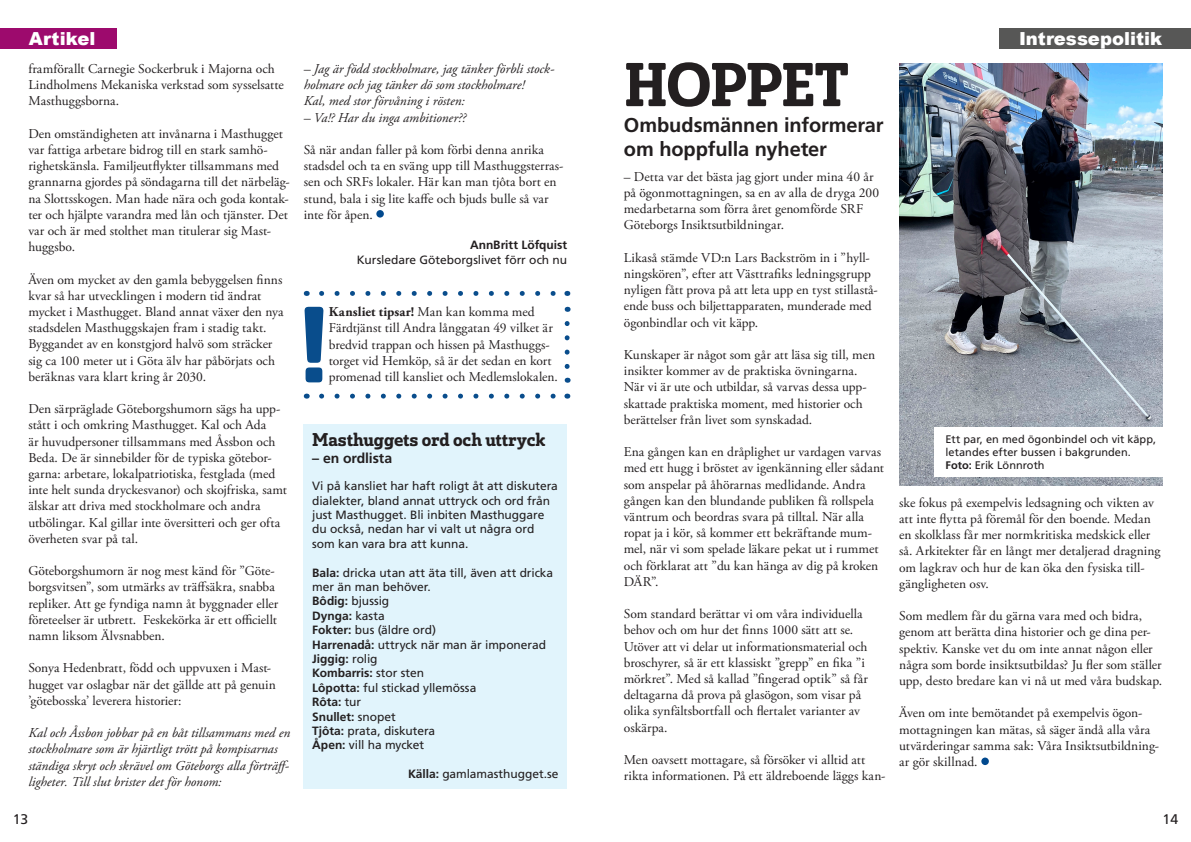
<style>
.page{position:relative;width:1191px;height:842px;background:#fff}
.page>*{position:absolute;margin:0;border:0;box-sizing:border-box;transform-origin:0 0}
.t1{font:105px "Solitas Slab Nor Dem";color:#094d8c}
.t2{font:60px "Solitas Slab Nor Dem";letter-spacing:-.03em;color:#231f20}
.t3{font:700 20px/24px "Frutiger LT Std";letter-spacing:-.005em;color:#231f20}
.t4{font:18px "Solitas Slab Nor Dem";letter-spacing:-.005em;color:#231f20}
.t5{font:900 18px "Arial";color:#fff}
.t6{font:700 14px "Frutiger LT Std";letter-spacing:-.005em;color:#231f20}
.t7{font:14px "Frutiger LT Std";color:#231f20}
.t8{font:13.5px/16.2px "Adobe Garamond Pro";color:#231f20}
.t9{font:italic 13.5px/16.2px "Adobe Garamond Pro";color:#231f20}
.t10{font:12px/14.4px "Frutiger LT Std";letter-spacing:-.005em;color:#231f20}
.t11{font:700 12px "Frutiger LT Std";letter-spacing:-.005em;color:#231f20}
.t12{font:11px/13.2px "Frutiger LT Std";color:#231f20}
.s1{font-weight:700}
</style>
<div class="page">
<div style="left:999px;top:28px;width:192px;height:21px;background:#575756"></div>
<img style="left:899px;top:63px;width:263px;height:423px">
<div style="left:981px;top:757px;width:7px;height:8px;background:#01498e;border-radius:50%"></div>
<div style="left:376px;top:210px;width:8px;height:8px;background:#01498e;border-radius:50%"></div>
<div style="left:0;top:28px;width:117px;height:21px;background:#9d0a6d"></div>
<div style="left:304px;top:424px;width:263px;height:365px;background:#e1f4fc"></div>
<svg style="left:321px;top:291px;width:235px;height:5px"></svg>
<svg style="left:564px;top:323px;width:5px;height:60px"></svg>
<svg style="left:321px;top:394px;width:235px;height:5px"></svg>
<div style="left:934px;top:427px;width:238px;height:50px;background:#fff"></div>
<p class="t5" style="left:29px;top:25px;width:68px">Artikel</p>
<p class="t8" style="left:28px;top:61px;width:257px">framförallt Carnegie Sockerbruk i Majorna och<br>Lindholmens Mekaniska verkstad som sysselsatte<br>Masthuggsborna.</p>
<p class="t8" style="left:28px;top:126px;width:263px">Den omständigheten att invånarna i Masthugget var fattiga arbetare bidrog till en stark samhö&shy;righetskänsla. Familjeutflykter tillsammans med grannarna gjordes på söndagarna till det närbeläg&shy;na Slottsskogen. Man hade nära och goda kontak&shy;ter och hjälpte varandra med lån och tjänster. Det var och är med stolthet man titulerar sig Mast&shy;huggsbo.</p>
<p class="t8" style="left:28px;top:272px;width:257px">Även om mycket av den gamla bebyggelsen finns kvar så har utvecklingen i modern tid ändrat mycket i Masthugget. Bland annat växer den nya stadsdelen Masthuggskajen fram i stadig takt.<br>Byggandet av en konstgjord halvö som sträcker sig ca 100 meter ut i Göta älv har påbörjats och beräknas vara klart kring år 2030.</p>
<p class="t8" style="left:28px;top:401px;width:260px">Den särpräglade Göteborgshumorn sägs ha upp&shy;stått i och omkring Masthugget. Kal och Ada<br>är huvudpersoner tillsammans med Åssbon och Beda. De är sinnebilder för de typiska götebor&shy;garna: arbetare, lokalpatriotiska, festglada (med inte helt sunda dryckesvanor) och skojfriska, samt älskar att driva med stockholmare och andra utbölingar. Kal gillar inte översitteri och ger ofta överheten svar på tal.</p>
<p class="t8" style="left:28px;top:563px;width:251px">Göteborgshumorn är nog mest känd för ”Göte&shy;borgsvitsen”, som utmärks av träffsäkra, snabba repliker. Att ge fyndiga namn åt byggnader eller företeelser är utbrett. Feskekörka är ett officiellt namn liksom Älvsnabben.</p>
<p class="t8" style="left:28px;top:660px;width:249px">Sonya Hedenbratt, född och uppvuxen i Mast&shy;hugget var oslagbar när det gällde att på genuin ’götebosska’ leverera historier:</p>
<p class="t9" style="left:28px;top:725px;width:263px">Kal och Åssbon jobbar på en båt tillsammans med en stockholmare som är hjärtligt trött på kompisarnas ständiga skryt och skrävel om Göteborgs alla förträff&shy;ligheter. Till slut brister det för honom:</p>
<p class="t9" style="left:304px;top:61px;width:252px">– Jag är född stockholmare, jag tänker förbli stock&shy;holmare och jag tänker dö som stockholmare!</p>
<p class="t9" style="left:304px;top:93px;width:163px">Kal, med stor förvåning i rösten:</p>
<p class="t9" style="left:304px;top:110px;width:164px">– Va!? Har du inga ambitioner??</p>
<p class="t8" style="left:304px;top:142px;width:261px">Så när andan faller på kom förbi denna anrika stadsdel och ta en sväng upp till Masthuggsterras&shy;sen och SRFs lokaler. Här kan man tjôta bort en stund, bala i sig lite kaffe och bjuds bulle så var inte för åpen.</p>
<p class="t11" style="left:470px;top:238px;width:99px">AnnBritt Löfquist</p>
<p class="t10" style="left:357px;top:252px;width:212px">Kursledare Göteborgslivet förr och nu</p>
<p class="t1" style="left:298px;top:277px;width:34px">!</p>
<p class="t8" style="left:329px;top:304px;width:230px"><span class="s1">Kansliet tipsar!</span> Man kan komma med Färdtjänst till Andra långgatan 49 vilket är bredvid trappan och hissen på Masthuggs&shy;torget vid Hemköp, så är det sedan en kort promenad till kansliet och Medlemslokalen.</p>
<p class="t4" style="left:312px;top:428px;width:235px">Masthuggets ord och uttryck</p>
<p class="t6" style="left:312px;top:449px;width:81px">– en ordlista</p>
<p class="t10" style="left:312px;top:479px;width:247px">Vi på kansliet har haft roligt åt att diskutera dialekter, bland annat uttryck och ord från just Masthugget. Bli inbiten Masthuggare du också, nedan har vi valt ut några ord som kan vara bra att kunna.</p>
<p class="t10" style="left:312px;top:565px;width:242px"><span class="s1">Bala:</span> dricka utan att äta till, även att dricka mer än man behöver.<br><span class="s1">Bôdig:</span> bjussig<br><span class="s1">Dynga:</span> kasta<br><span class="s1">Fokter:</span> bus (äldre ord)<br><span class="s1">Harrenadå:</span> uttryck när man är imponerad<br><span class="s1">Jiggig:</span> rolig<br><span class="s1">Kombarris:</span> stor sten<br><span class="s1">Lôpotta:</span> ful stickad yllemössa<br><span class="s1">Rôta:</span> tur<br><span class="s1">Snullet:</span> snopet<br><span class="s1">Tjôta:</span> prata, diskutera<br><span class="s1">Åpen:</span> vill ha mycket</p>
<p class="t10" style="left:408px;top:767px;width:152px"><span class="s1">Källa:</span> gamlamasthugget.se</p>
<p class="t2" style="left:624px;top:46px;width:227px">HOPPET</p>
<p class="t3" style="left:624px;top:113px;width:261px">Ombudsmännen informerar om hoppfulla nyheter</p>
<p class="t8" style="left:624px;top:169px;width:257px">– Detta var det bästa jag gjort under mina 40 år på ögonmottagningen, sa en av alla de dryga 200 medarbetarna som förra året genomförde SRF Göteborgs Insiktsutbildningar.</p>
<p class="t8" style="left:624px;top:250px;width:255px">Likaså stämde VD:n Lars Backström in i ”hyll&shy;ningskören”, efter att Västtrafiks ledningsgrupp nyligen fått prova på att leta upp en tyst stillastå&shy;ende buss och biljettapparaten, munderade med ögonbindlar och vit käpp.</p>
<p class="t8" style="left:624px;top:347px;width:253px">Kunskaper är något som går att läsa sig till, men insikter kommer av de praktiska övningarna.</p>
<p class="t8" style="left:624px;top:379px;width:244px">När vi är ute och utbildar, så varvas dessa upp&shy;skattade praktiska moment, med historier och berättelser från livet som synskadad.</p>
<p class="t8" style="left:624px;top:444px;width:262px">Ena gången kan en dråplighet ur vardagen varvas med ett hugg i bröstet av igenkänning eller sådant som anspelar på åhörarnas medlidande. Andra gången kan den blundande publiken få rollspela väntrum och beordras svara på tilltal. När alla ropat ja i kör, så kommer ett bekräftande mum&shy;mel, när vi som spelade läkare pekat ut i rummet och förklarat att ”du kan hänga av dig på kroken DÄR”.</p>
<p class="t8" style="left:624px;top:606px;width:245px">Som standard berättar vi om våra individuella behov och om hur det finns 1000 sätt att se.<br>Utöver att vi delar ut informationsmaterial och broschyrer, så är ett klassiskt ”grepp” en fika ”i mörkret”. Med så kallad ”fingerad optik” så får deltagarna då prova på glasögon, som visar på olika synfältsbortfall och flertalet varianter av oskärpa.</p>
<p class="t8" style="left:624px;top:752px;width:263px">Men oavsett mottagare, så försöker vi alltid att rikta informationen. På ett äldreboende läggs kan-</p>
<p class="t5" style="left:1019px;top:25px;width:145px">Intressepolitik</p>
<p class="t12" style="left:945px;top:432px;width:212px">Ett par, en med ögonbindel och vit käpp,</p>
<p class="t12" style="left:945px;top:445px;width:187px">letandes efter bussen i bakgrunden.<br><span class="s1">Foto:</span> Erik Lönnroth</p>
<p class="t8" style="left:899px;top:495px;width:263px">ske fokus på exempelvis ledsagning och vikten av att inte flytta på föremål för den boende. Medan en skolklass får mer normkritiska medskick eller så. Arkitekter får en långt mer detaljerad dragning om lagkrav och hur de kan öka den fysiska till&shy;gängligheten osv.</p>
<p class="t8" style="left:899px;top:608px;width:264px">Som medlem får du gärna vara med och bidra, genom att berätta dina historier och ge dina per&shy;spektiv. Kanske vet du om inte annat någon eller några som borde insiktsutbildas? Ju fler som ställer upp, desto bredare kan vi nå ut med våra budskap.</p>
<p class="t8" style="left:899px;top:705px;width:261px">Även om inte bemötandet på exempelvis ögon&shy;mottagningen kan mätas, så säger ändå alla våra utvärderingar samma sak: Våra Insiktsutbildning&shy;ar gör skillnad.</p>
<p class="t7" style="left:13px;top:811px;width:17px">13</p>
<p class="t7" style="left:1162px;top:811px;width:17px">14</p>
</div>
